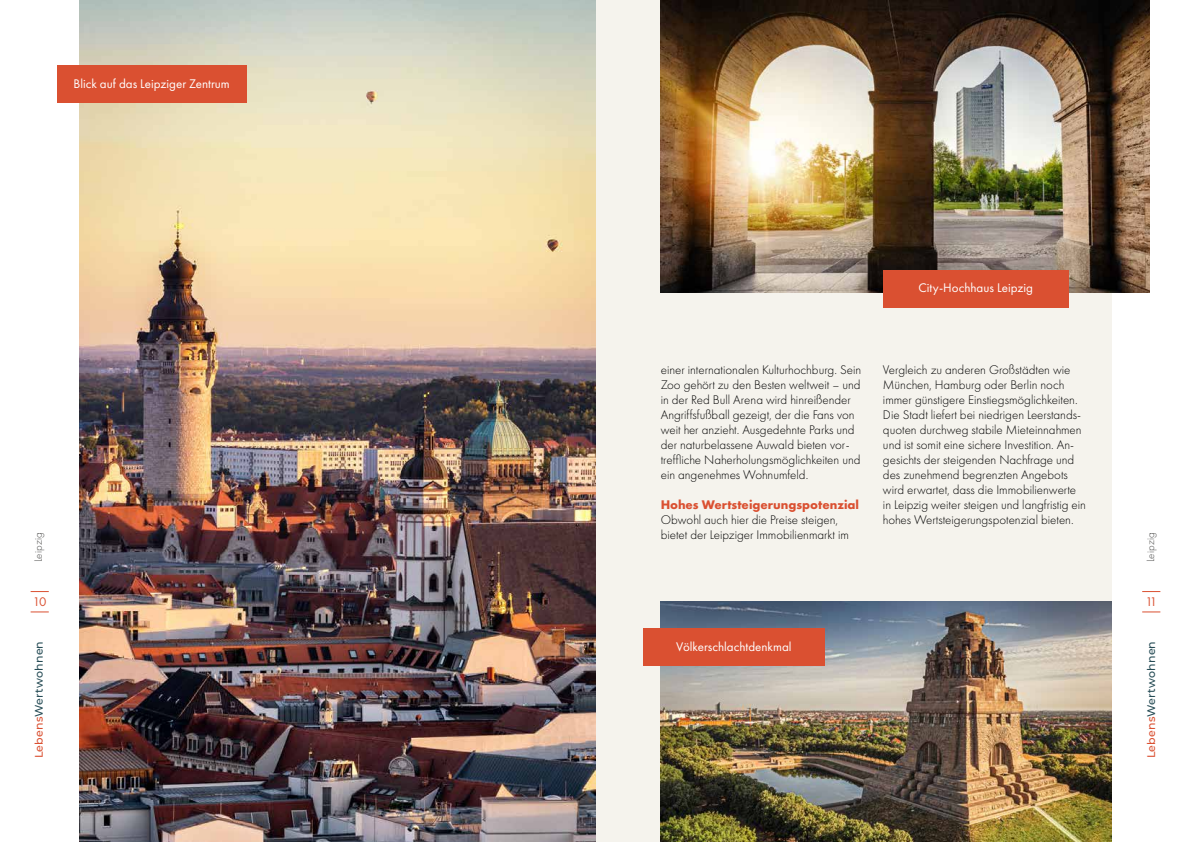
<style>
.page{position:relative;width:1191px;height:842px;background:#fff}
.page>*{position:absolute;margin:0;border:0;box-sizing:border-box;transform-origin:0 0}
.t1{font:300 13px/15px "Futura PT";color:#000}
.t2{font:13px "Futura PT";color:#fff}
.t3{font:700 13px "Futura PT";color:#da5031}
.t4{font:13px "Futura PT";color:#da5031}
.t5{font:500 11px "Montserrat";letter-spacing:.02em;color:#264c55}
.t6{font:300 11px "Futura PT";letter-spacing:.02em;color:#4a4a49}
.s1{color:#da5031}
</style>
<div class="page">
<svg style="left:1142px;top:591px;width:18px;height:1px"></svg>
<svg style="left:1142px;top:612px;width:18px;height:1px"></svg>
<svg style="left:31px;top:591px;width:18px;height:1px"></svg>
<svg style="left:31px;top:612px;width:18px;height:1px"></svg>
<div style="left:79px;top:0;width:1032px;height:842px;background:#f5f3ed"></div>
<img style="left:79px;top:0;width:516px;height:842px">
<img style="left:660px;top:0;width:489px;height:292px">
<img style="left:660px;top:601px;width:451px;height:241px">
<div style="left:883px;top:270px;width:185px;height:37px;background:#da5031"></div>
<div style="left:643px;top:628px;width:181px;height:38px;background:#da5031"></div>
<div style="left:57px;top:65px;width:190px;height:38px;background:#da5031"></div>
<p class="t2" style="left:73px;top:76px;width:158px">Blick auf das Leipziger Zentrum</p>
<p class="t2" style="left:918px;top:280px;width:116px">City-Hochhaus Leipzig</p>
<p class="t1" style="left:883px;top:363px;width:204px">Vergleich zu anderen Großstädten wie München, Hamburg oder Berlin noch immer günstigere Einstiegsmöglichkeiten.<br>Die Stadt liefert bei niedrigen Leerstands&shy;quoten durchweg stabile Mieteinnahmen und ist somit eine sichere Investition. An&shy;gesichts der steigenden Nachfrage und des zunehmend begrenzten Angebots wird erwartet, dass die Immobilienwerte in Leipzig weiter steigen und langfristig ein hohes Wertsteigerungspotenzial bieten.</p>
<p class="t1" style="left:660px;top:363px;width:202px">einer internationalen Kulturhochburg. Sein Zoo gehört zu den Besten weltweit – und in der Red Bull Arena wird hinreißender Angriffsfußball gezeigt, der die Fans von weit her anzieht. Ausgedehnte Parks und der naturbelassene Auwald bieten vor&shy;treffliche Naherholungsmöglichkeiten und ein angenehmes Wohnumfeld.</p>
<p class="t3" style="left:660px;top:497px;width:200px">Hohes Wertsteigerungspotenzial</p>
<p class="t1" style="left:660px;top:513px;width:190px">Obwohl auch hier die Preise steigen, bietet der Leipziger Immobilienmarkt im</p>
<p class="t6" style="left:32px;top:562px;width:32px;rotate:-90deg">Leipzig</p>
<p class="t6" style="left:1144px;top:562px;width:32px;rotate:-90deg">Leipzig</p>
<p class="t4" style="left:33px;top:594px;width:15px">10</p>
<p class="t4" style="left:1145px;top:594px;width:13px">11</p>
<p class="t5" style="left:1143px;top:758px;width:119px;rotate:-90deg"><span class="s1">Lebens</span>Wertwohnen</p>
<p class="t2" style="left:676px;top:639px;width:117px">Völkerschlachtdenkmal</p>
<p class="t5" style="left:31px;top:758px;width:119px;rotate:-90deg"><span class="s1">Lebens</span>Wertwohnen</p>
</div>
